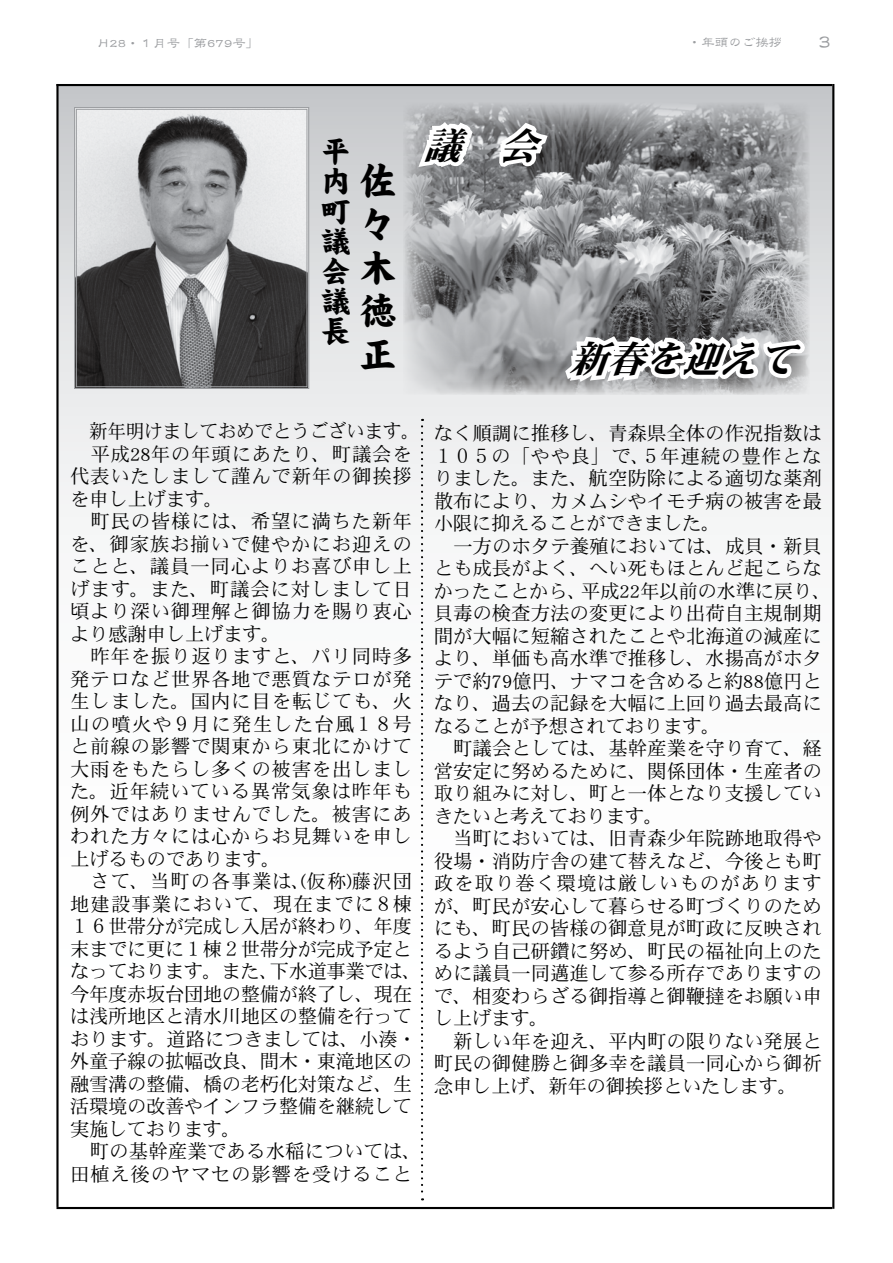
<style>
.page{position:relative;width:893px;height:1263px;background:#fff}
.page>*{position:absolute;margin:0;border:0;box-sizing:border-box;transform-origin:0 0}
.t1{font:italic 37.5px "DFHS Mincho Std W9";color:#000}
.t2{font:37.5px/43.3px "DF Kai Sho Std W14";color:#000}
.t3{font:30px/30px "DF Kai Sho Std W14";color:#000;text-align:justify}
.t4{font:21px "DF Lei Sho Std W5";color:#9b9da0}
.t5{font:19.5px/22.5px "DFHS Mincho Std W3";letter-spacing:-.005em;color:#000}
.t6{font:19.5px/22.5px "DFHS Mincho Std W3";letter-spacing:.035em;color:#000;scale:.96 1}
.t7{font:13.5px "DF Lei Sho Std W5";color:#9b9da0}
</style>
<div class="page">
<div style="left:57px;top:85px;width:776px;height:1123px;background:linear-gradient(to bottom,#d7d9db,#fff)"></div>
<img style="left:403px;top:103px;width:407px;height:292px">
<svg style="left:74px;top:107px;width:235px;height:282px;background:#8a8a8c"></svg>
<div style="left:76px;top:109px;width:231px;height:278px;border:1px solid #9b9da0"></div>
<svg style="left:412px;top:116px;width:66px;height:56px"></svg>
<svg style="left:492px;top:116px;width:61px;height:55px"></svg>
<svg style="left:508px;top:241px;width:327px;height:175px;background:#b2b3b4"></svg>
<hr style="left:56px;top:84px;width:3px;height:1123px;background:#000">
<hr style="left:56px;top:84px;width:776px;height:2px;background:#000">
<hr style="left:56px;top:1207px;width:776px;height:2px;background:#000">
<hr style="left:832px;top:84px;width:2px;height:1125px;background:#000">
<svg style="left:421px;top:419px;width:2px;height:781px"></svg>
<p class="t7" style="left:96px;top:36px;width:165px">Ｈ28・１月号「第679号」</p>
<p class="t7" style="left:688px;top:35px;width:96px">・年頭のご挨拶</p>
<p class="t4" style="left:818px;top:31px;width:15px">3</p>
<h2 class="t3" style="left:321px;top:136px;width:31px">平内町議会議長</h2>
<h1 class="t2" style="left:359px;top:158px;width:38px">佐々木徳正</h1>
<h1 class="t1" style="left:424px;top:125px;width:128px">議　会</h1>
<h1 class="t1" style="left:569px;top:338px;width:241px">新春を迎えて</h1>
<p class="t6" style="left:70px;top:419px;width:368px;text-indent:19px">新年明けましておめでとうございます。　平成28年の年頭にあたり、町議会を代表いたしまして謹んで新年の御挨拶を申し上げます。<br>　町民の皆様には、希望に満ちた新年を、御家族お揃いで健やかにお迎えのことと、議員一同心よりお喜び申し上げます。また、町議会に対しまして日頃より深い御理解と御協力を賜り衷心より感謝申し上げます。<br>　昨年を振り返りますと、パリ同時多発テロなど世界各地で悪質なテロが発生しました。国内に目を転じても、火山の噴火や９月に発生した台風１８号と前線の影響で関東から東北にかけて大雨をもたらし多くの被害を出しました。近年続いている異常気象は昨年も例外ではありませんでした。被害にあわれた方々には心からお見舞いを申し上げるものであります。<br>　さて、当町の各事業は、(仮称)藤沢団地建設事業において、現在までに８棟<br>１６世帯分が完成し入居が終わり、年度末までに更に１棟２世帯分が完成予定となっております。また、下水道事業では、今年度赤坂台団地の整備が終了し、現在は浅所地区と清水川地区の整備を行っております。道路につきましては、小湊・外童子線の拡幅改良、間木・東滝地区の融雪溝の整備、橋の老朽化対策など、生活環境の改善やインフラ整備を継続して実施しております。<br>　町の基幹産業である水稲については、田植え後のヤマセの影響を受けること</p>
<p class="t5" style="left:434px;top:422px;width:399px">なく順調に推移し、青森県全体の作況指数は<br>１０５の「やや良」で、５年連続の豊作となりました。また、航空防除による適切な薬剤散布により、カメムシやイモチ病の被害を最小限に抑えることができました。<br>　一方のホタテ養殖においては、成貝・新貝とも成長がよく、へい死もほとんど起こらなかったことから、平成22年以前の水準に戻り、貝毒の検査方法の変更により出荷自主規制期間が大幅に短縮されたことや北海道の減産により、単価も高水準で推移し、水揚高がホタテで約79億円、ナマコを含めると約88億円となり、過去の記録を大幅に上回り過去最高になることが予想されております。<br>　町議会としては、基幹産業を守り育て、経営安定に努めるために、関係団体・生産者の取り組みに対し、町と一体となり支援していきたいと考えております。<br>　当町においては、旧青森少年院跡地取得や役場・消防庁舎の建て替えなど、今後とも町政を取り巻く環境は厳しいものがありますが、町民が安心して暮らせる町づくりのためにも、町民の皆様の御意見が町政に反映されるよう自己研鑽に努め、町民の福祉向上のために議員一同邁進して参る所存でありますので、相変わらざる御指導と御鞭撻をお願い申し上げます。<br>　新しい年を迎え、平内町の限りない発展と町民の御健勝と御多幸を議員一同心から御祈念申し上げ、新年の御挨拶といたします。</p>
</div>
